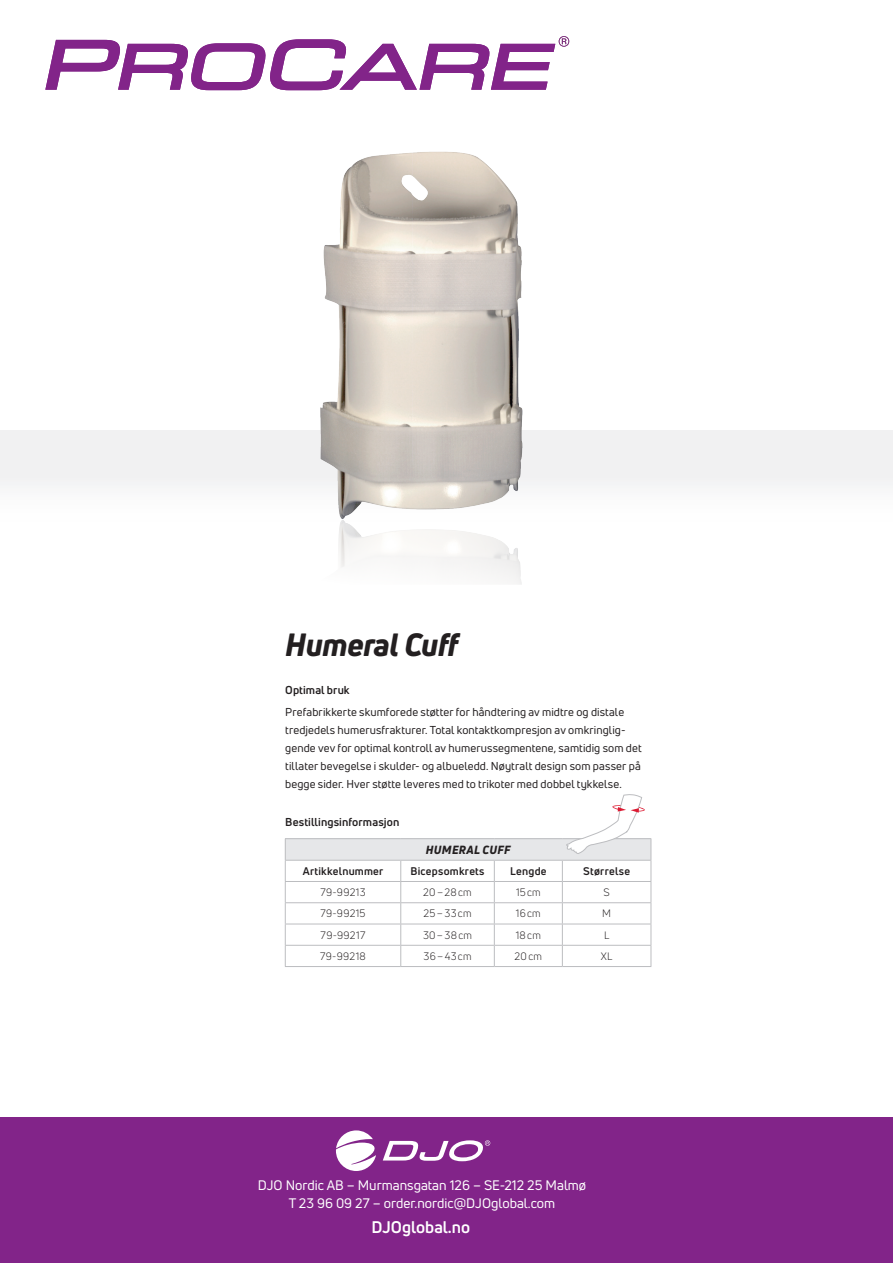
<style>
.page{position:relative;width:893px;height:1263px;background:#fff}
.page>*{position:absolute;margin:0;border:0;box-sizing:border-box;transform-origin:0 0}
.Produktnamn_21_25{font:italic 800 31.5px "Uni Neue";letter-spacing:-.015em;color:#231f20}
.t1{font:700 16.5px "Uni Neue";color:#fff}
.t2{font:13.5px "Uni Neue";color:#fff}
.Tabellcell_produktna{font:italic 800 11.7px "Uni Neue";letter-spacing:.025em;color:#231f20}
.Bröd_Optimal_Beställ{font:11.25px/18px "Uni Neue";letter-spacing:.01em;color:#231f20}
.Rubrik_Optimal_Bestä{font:700 11.25px "Uni Neue";letter-spacing:.01em;color:#231f20}
.Tabellcell_rubrik{font:700 10.8px "Uni Neue";letter-spacing:.02em;color:#231f20}
.Tabellcell_bröd{font:10.5px "Uni Neue";letter-spacing:.03em;color:#231f20}
</style>
<div class="page">
<div style="left:0;top:431px;width:893px;height:344px;background:linear-gradient(to right,#fefefe,#fdfdfd)"></div>
<svg style="left:45px;top:36px;width:524px;height:54px"></svg>
<div style="left:0;top:1117px;width:893px;height:146px;background:#822489"></div>
<img style="left:236px;top:151px;width:372px;height:392px">
<img style="left:321px;top:520px;width:201px;height:65px">
<svg style="left:336px;top:1130px;width:40px;height:41px"></svg>
<svg style="left:383px;top:1140px;width:107px;height:21px"></svg>
<svg style="left:892px;top:459px;width:1px;height:316px"></svg>
<div style="left:285px;top:839px;width:366px;height:21px;background:#e6e7e9"></div>
<hr style="left:285px;top:966px;width:116px;height:1px;background:#bcbdc0">
<hr style="left:401px;top:966px;width:93px;height:1px;background:#bcbdc0">
<hr style="left:494px;top:966px;width:68px;height:1px;background:#bcbdc0">
<hr style="left:562px;top:966px;width:89px;height:1px;background:#bcbdc0">
<svg style="left:400px;top:861px;width:1px;height:105px"></svg>
<hr style="left:285px;top:881px;width:116px;height:1px;background:#bcbdc0">
<hr style="left:401px;top:881px;width:93px;height:1px;background:#bcbdc0">
<hr style="left:494px;top:881px;width:68px;height:1px;background:#bcbdc0">
<hr style="left:562px;top:881px;width:89px;height:1px;background:#bcbdc0">
<hr style="left:285px;top:902px;width:116px;height:1px;background:#bcbdc0">
<hr style="left:401px;top:902px;width:93px;height:1px;background:#bcbdc0">
<hr style="left:494px;top:902px;width:68px;height:1px;background:#bcbdc0">
<hr style="left:562px;top:902px;width:89px;height:1px;background:#bcbdc0">
<hr style="left:285px;top:924px;width:116px;height:1px;background:#bcbdc0">
<hr style="left:401px;top:924px;width:93px;height:1px;background:#bcbdc0">
<hr style="left:494px;top:924px;width:68px;height:1px;background:#bcbdc0">
<hr style="left:562px;top:924px;width:89px;height:1px;background:#bcbdc0">
<hr style="left:285px;top:945px;width:116px;height:1px;background:#bcbdc0">
<hr style="left:401px;top:945px;width:93px;height:1px;background:#bcbdc0">
<hr style="left:494px;top:945px;width:68px;height:1px;background:#bcbdc0">
<svg style="left:494px;top:861px;width:1px;height:105px"></svg>
<hr style="left:562px;top:945px;width:89px;height:1px;background:#bcbdc0">
<svg style="left:562px;top:861px;width:1px;height:105px"></svg>
<hr style="left:285px;top:838px;width:116px;height:1px;background:#bcbdc0">
<svg style="left:285px;top:839px;width:1px;height:127px"></svg>
<hr style="left:401px;top:838px;width:93px;height:1px;background:#bcbdc0">
<hr style="left:494px;top:838px;width:68px;height:1px;background:#bcbdc0">
<hr style="left:562px;top:838px;width:89px;height:1px;background:#bcbdc0">
<hr style="left:285px;top:860px;width:116px;height:1px;background:#bcbdc0">
<hr style="left:401px;top:860px;width:93px;height:1px;background:#bcbdc0">
<hr style="left:494px;top:860px;width:68px;height:1px;background:#bcbdc0">
<hr style="left:562px;top:860px;width:89px;height:1px;background:#bcbdc0">
<svg style="left:651px;top:839px;width:1px;height:127px"></svg>
<svg style="left:566px;top:794px;width:79px;height:60px"></svg>
<p class="Produktnamn_21_25" style="left:285px;top:623px;width:174px">Humeral Cuff</p>
<p class="Rubrik_Optimal_Bestä" style="left:285px;top:683px;width:66px">Optimal bruk</p>
<p class="Bröd_Optimal_Beställ" style="left:285px;top:702px;width:358px">Prefabrikkerte skumforede støtter for håndtering av midtre og distale tredjedels humerusfrakturer. Total kontaktkompresjon av omkringlig&shy;gende vev for optimal kontroll av humerussegmentene, samtidig som det tillater bevegelse i skulder- og albueledd. Nøytralt design som passer på begge sider. Hver støtte leveres med to trikoter med dobbel tykkelse.</p>
<p class="Rubrik_Optimal_Bestä" style="left:285px;top:815px;width:116px">Bestillingsinformasjon</p>
<p class="Tabellcell_produktna" style="left:426px;top:842px;width:86px">HUMERAL CUFF</p>
<p class="Tabellcell_rubrik" style="left:303px;top:864px;width:82px">Artikkelnummer</p>
<p class="Tabellcell_rubrik" style="left:411px;top:864px;width:75px">Bicepsomkrets</p>
<p class="Tabellcell_rubrik" style="left:510px;top:864px;width:38px">Lengde</p>
<p class="Tabellcell_rubrik" style="left:583px;top:864px;width:48px">Størrelse</p>
<p class="Tabellcell_bröd" style="left:320px;top:886px;width:47px">79-99213</p>
<p class="Tabellcell_bröd" style="left:423px;top:886px;width:50px">20–28cm</p>
<p class="Tabellcell_bröd" style="left:516px;top:886px;width:26px">15cm</p>
<p class="Tabellcell_bröd" style="left:603px;top:886px;width:8px">S</p>
<p class="Tabellcell_bröd" style="left:320px;top:907px;width:47px">79-99215</p>
<p class="Tabellcell_bröd" style="left:424px;top:907px;width:50px">25–33cm</p>
<p class="Tabellcell_bröd" style="left:516px;top:907px;width:26px">16cm</p>
<p class="Tabellcell_bröd" style="left:602px;top:907px;width:10px">M</p>
<p class="Tabellcell_bröd" style="left:321px;top:928px;width:46px">79-99217</p>
<p class="Tabellcell_bröd" style="left:423px;top:928px;width:51px">30–38cm</p>
<p class="Tabellcell_bröd" style="left:516px;top:928px;width:27px">18cm</p>
<p class="Tabellcell_bröd" style="left:604px;top:928px;width:7px">L</p>
<p class="Tabellcell_bröd" style="left:320px;top:950px;width:47px">79-99218</p>
<p class="Tabellcell_bröd" style="left:424px;top:950px;width:50px">36–43cm</p>
<p class="Tabellcell_bröd" style="left:515px;top:950px;width:29px">20cm</p>
<p class="Tabellcell_bröd" style="left:601px;top:950px;width:13px">XL</p>
<p class="t2" style="left:258px;top:1176px;width:330px">DJO Nordic AB – Murmansgatan 126 – SE-212 25 Malmø</p>
<p class="t2" style="left:289px;top:1194px;width:268px">T 23 96 09 27 – order.nordic@DJOglobal.com</p>
<p class="t1" style="left:372px;top:1216px;width:100px">DJOglobal.no</p>
</div>
